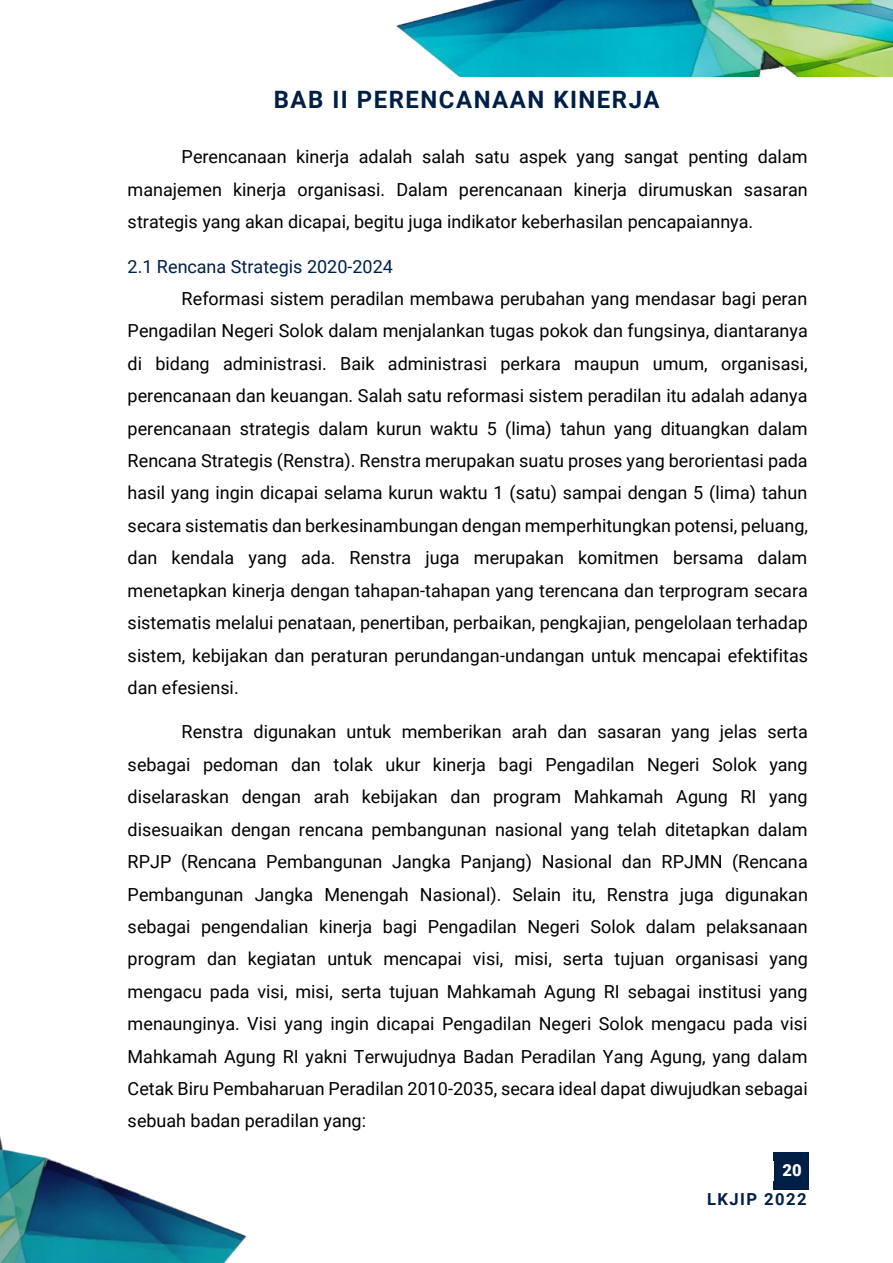
<style>
.page{position:relative;width:893px;height:1263px;background:#fff}
.page>*{position:absolute;margin:0;border:0;box-sizing:border-box;transform-origin:0 0}
.t1{font:700 24px "Roboto";letter-spacing:.06em;color:#001f47}
.t2{font:18px/32.4px "Roboto";color:#000;text-align:justify}
.t3{font:18px "Roboto";color:#001f47}
.t4{font:700 16.5px "Roboto";letter-spacing:.09em;color:#001f47}
.t5{font:900 16.5px "Roboto";color:#fff}
</style>
<div class="page">
<img style="left:396px;top:0;width:497px;height:77px">
<img style="left:0;top:1136px;width:247px;height:127px">
<div style="left:774px;top:1152px;width:34px;height:37px;background:#001f47"></div>
<h1 class="t1" style="left:274px;top:86px;width:387px">BAB II PERENCANAAN KINERJA</h1>
<p class="t2" style="left:128px;top:141px;width:682px;text-indent:54px">Perencanaan kinerja adalah salah satu aspek yang sangat penting dalam manajemen kinerja organisasi. Dalam perencanaan kinerja dirumuskan sasaran strategis yang akan dicapai, begitu juga indikator keberhasilan pencapaiannya.</p>
<p class="t3" style="left:128px;top:256px;width:267px">2.1 Rencana Strategis 2020-2024</p>
<p class="t2" style="left:128px;top:283px;width:682px;text-indent:54px">Reformasi sistem peradilan membawa perubahan yang mendasar bagi peran Pengadilan Negeri Solok dalam menjalankan tugas pokok dan fungsinya, diantaranya di bidang administrasi. Baik administrasi perkara maupun umum, organisasi, perencanaan dan keuangan. Salah satu reformasi sistem peradilan itu adalah adanya perencanaan strategis dalam kurun waktu 5 (lima) tahun yang dituangkan dalam Rencana Strategis (Renstra). Renstra merupakan suatu proses yang berorientasi pada hasil yang ingin dicapai selama kurun waktu 1 (satu) sampai dengan 5 (lima) tahun secara sistematis dan berkesinambungan dengan memperhitungkan potensi, peluang, dan kendala yang ada. Renstra juga merupakan komitmen bersama dalam menetapkan kinerja dengan tahapan-tahapan yang terencana dan terprogram secara sistematis melalui penataan, penertiban, perbaikan, pengkajian, pengelolaan terhadap sistem, kebijakan dan peraturan perundangan-undangan untuk mencapai efektifitas dan efesiensi.</p>
<p class="t2" style="left:128px;top:716px;width:682px;text-indent:54px">Renstra digunakan untuk memberikan arah dan sasaran yang jelas serta sebagai pedoman dan tolak ukur kinerja bagi Pengadilan Negeri Solok yang diselaraskan dengan arah kebijakan dan program Mahkamah Agung RI yang disesuaikan dengan rencana pembangunan nasional yang telah ditetapkan dalam RPJP (Rencana Pembangunan Jangka Panjang) Nasional dan RPJMN (Rencana Pembangunan Jangka Menengah Nasional). Selain itu, Renstra juga digunakan sebagai pengendalian kinerja bagi Pengadilan Negeri Solok dalam pelaksanaan program dan kegiatan untuk mencapai visi, misi, serta tujuan organisasi yang mengacu pada visi, misi, serta tujuan Mahkamah Agung RI sebagai institusi yang menaunginya. Visi yang ingin dicapai Pengadilan Negeri Solok mengacu pada visi Mahkamah Agung RI yakni Terwujudnya Badan Peradilan Yang Agung, yang dalam Cetak Biru Pembaharuan Peradilan 2010-2035, secara ideal dapat diwujudkan sebagai sebuah badan peradilan yang:</p>
<p class="t5" style="left:783px;top:1161px;width:21px">20</p>
<p class="t4" style="left:707px;top:1190px;width:101px">LKJIP 2022</p>
</div>
